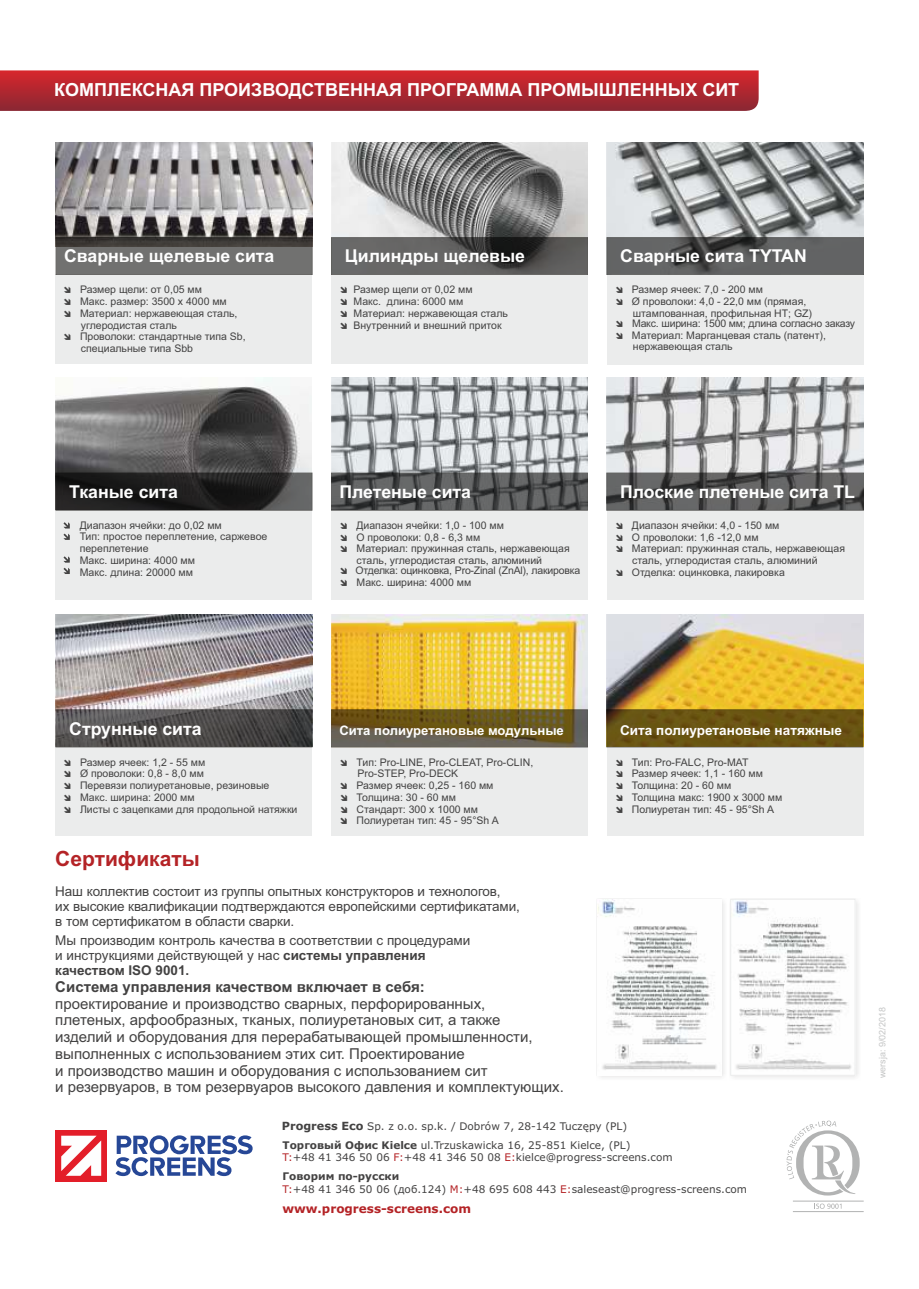
<style>
.page{position:relative;width:919px;height:1289px;background:#fff}
.page>*{position:absolute;margin:0;border:0;box-sizing:border-box;transform-origin:0 0}
.t1{font:700 21px "Arial";color:#b42326}
.t2{font:700 18px "Arial";color:#fefefe}
.t3{font:700 17.7px "Arial";color:#fefefe}
.t4{font:15px/16.8px "Arial";color:#434242}
.t5{font:700 15px "Arial";color:#434242}
.t6{font:700 13.65px "Arial";color:#fefefe}
.t7{font:13.5px/15.1px "Arial";letter-spacing:-.01em;color:#434242}
.t8{font:700 13.05px "Arial";color:#fefefe}
.t9{font:700 12px "Verdana";color:#b42326}
.t10{font:10.5px/11.7px "Arial";color:#434242}
.t11{font:10.5px/18.9px "Verdana";color:#434242}
.t12{font:10.5px "Arial";letter-spacing:-.02em;color:#434242}
.t13{font:9px "Arial";color:#c5c6c6}
.s1{font-weight:700}
.s2{font-weight:700;font-size:11.25px}
.s3{color:#b42326}
</style>
<div class="page">
<img style="left:56px;top:142px;width:256px;height:95px">
<img style="left:607px;top:142px;width:256px;height:95px">
<img style="left:331px;top:142px;width:257px;height:132px">
<img style="left:331px;top:377px;width:257px;height:133px">
<img style="left:606px;top:377px;width:257px;height:96px">
<img style="left:56px;top:377px;width:255px;height:96px">
<div style="left:607px;top:747px;width:256px;height:89px;background:#ebecec"></div>
<div style="left:331px;top:746px;width:256px;height:89px;background:#ebecec"></div>
<div style="left:55px;top:746px;width:257px;height:89px;background:#ebecec"></div>
<div style="left:607px;top:510px;width:256px;height:89px;background:#ebecec"></div>
<div style="left:331px;top:510px;width:256px;height:89px;background:#ebecec"></div>
<div style="left:55px;top:510px;width:257px;height:89px;background:#ebecec"></div>
<div style="left:607px;top:275px;width:256px;height:89px;background:#ebecec"></div>
<div style="left:331px;top:275px;width:256px;height:89px;background:#ebecec"></div>
<div style="left:55px;top:275px;width:257px;height:89px;background:#ebecec"></div>
<svg style="left:606px;top:237px;width:257px;height:38px;background:#5a5b5c"></svg>
<svg style="left:331px;top:237px;width:256px;height:38px;background:#565555"></svg>
<svg style="left:56px;top:237px;width:256px;height:38px;background:#626160"></svg>
<svg style="left:331px;top:473px;width:256px;height:37px;background:#515253"></svg>
<svg style="left:606px;top:473px;width:257px;height:37px;background:#555"></svg>
<img style="left:606px;top:614px;width:257px;height:95px">
<img style="left:331px;top:614px;width:256px;height:95px">
<svg style="left:606px;top:709px;width:257px;height:38px;background:#695312"></svg>
<svg style="left:331px;top:709px;width:256px;height:38px;background:#68592f"></svg>
<img style="left:56px;top:614px;width:256px;height:95px">
<svg style="left:56px;top:709px;width:256px;height:38px;background:#4d4b4b"></svg>
<svg style="left:0;top:70px;width:758px;height:41px;background:#b12932"></svg>
<svg style="left:56px;top:473px;width:256px;height:37px;background:#252424"></svg>
<svg style="left:63px;top:522px;width:7px;height:18px"></svg>
<svg style="left:63px;top:556px;width:7px;height:18px"></svg>
<hr style="left:792px;top:1200px;width:71px;height:1px;background:#b2b3b3">
<svg style="left:814px;top:1203px;width:27px;height:5px"></svg>
<hr style="left:792px;top:1211px;width:71px;height:1px;background:#b2b3b3">
<svg style="left:786px;top:1120px;width:73px;height:75px"></svg>
<img style="left:597px;top:899px;width:123px;height:173px">
<img style="left:732px;top:901px;width:120px;height:170px">
<div style="left:730px;top:899px;width:125px;height:176px;border:1px solid #ebecec"></div>
<div style="left:55px;top:1129px;width:52px;height:52px;background:#e31e29"></div>
<svg style="left:61px;top:1135px;width:40px;height:40px"></svg>
<svg style="left:115px;top:1135px;width:137px;height:41px"></svg>
<h2 class="t2" style="left:54px;top:83px;width:686px">КОМПЛЕКСНАЯ ПРОИЗВОДСТВЕННАЯ ПРОГРАММА ПРОМЫШЛЕННЫХ СИТ</h2>
<h3 class="t3" style="left:64px;top:249px;width:212px">Сварные щелевые сита</h3>
<h3 class="t3" style="left:345px;top:249px;width:182px">Цилиндры щелевые</h3>
<h3 class="t3" style="left:620px;top:249px;width:188px">Сварные сита TYTAN</h3>
<p class="t10" style="left:80px;top:285px;width:123px">Размер щели: от 0,05 мм</p>
<p class="t10" style="left:80px;top:296px;width:159px">Макс. размер: 3500 x 4000 мм<br>Материал: нержавеющая сталь, углеродистая сталь</p>
<p class="t10" style="left:80px;top:332px;width:167px">Проволоки: стандартные типа Sb, специальные типа Sbb</p>
<p class="t10" style="left:353px;top:285px;width:121px">Размер щели от 0,02 мм</p>
<p class="t10" style="left:353px;top:308px;width:156px">Материал: нержавеющая сталь</p>
<p class="t10" style="left:353px;top:296px;width:111px">Макс. длина: 6000 мм</p>
<p class="t10" style="left:353px;top:320px;width:150px">Внутренний и внешний приток</p>
<p class="t10" style="left:632px;top:285px;width:133px">Размер ячеек: 7,0 - 200 мм</p>
<p class="t12" style="left:632px;top:319px;width:225px">Макс. ширина: 1500 мм; длина согласно заказу</p>
<p class="t10" style="left:632px;top:296px;width:182px">Ø проволоки: 4,0 - 22,0 мм (прямая, штампованная, профильная HT; GZ)</p>
<p class="t10" style="left:632px;top:330px;width:195px">Материал: Марганцевая сталь (патент), нержавеющая сталь</p>
<h3 class="t3" style="left:69px;top:485px;width:110px">Тканые сита</h3>
<p class="t10" style="left:80px;top:520px;width:189px">Диапазон ячейки: до 0,02 мм<br>Тип: простое переплетение, саржевое переплетение<br>Макс. ширина: 4000 мм<br>Макс. длина: 20000 мм</p>
<h3 class="t3" style="left:339px;top:485px;width:133px">Плетеные сита</h3>
<h3 class="t3" style="left:620px;top:485px;width:236px">Плоские плетеные сита TL</h3>
<p class="t10" style="left:356px;top:520px;width:149px">Диапазон ячейки: 1,0 - 100 мм</p>
<p class="t10" style="left:632px;top:520px;width:149px">Диапазон ячейки: 4,0 - 150 мм</p>
<p class="t10" style="left:356px;top:532px;width:125px">O проволоки: 0,8 - 6,3 мм</p>
<p class="t10" style="left:632px;top:532px;width:128px">O проволоки: 1,6 -12,0 мм</p>
<p class="t10" style="left:356px;top:544px;width:215px">Материал: пружинная сталь, нержавеющая сталь, углеродистая сталь, алюминий</p>
<p class="t10" style="left:356px;top:577px;width:116px">Макс. ширина: 4000 мм</p>
<p class="t12" style="left:355px;top:566px;width:226px">Отделка: оцинковка, Pro-Zinal (ZnAl), лакировка</p>
<p class="t10" style="left:632px;top:544px;width:215px">Материал: пружинная сталь, нержавеющая сталь, углеродистая сталь, алюминий<br>Отделка: оцинковка, лакировка</p>
<h3 class="t3" style="left:69px;top:721px;width:134px">Струнные сита</h3>
<p class="t8" style="left:339px;top:725px;width:226px">Сита полиуретановые модульные</p>
<p class="t10" style="left:80px;top:757px;width:127px">Размер ячеек: 1,2 - 55 мм</p>
<p class="t10" style="left:80px;top:804px;width:219px">Листы с зацепками для продольной натяжки</p>
<p class="t10" style="left:80px;top:768px;width:125px">Ø проволоки: 0,8 - 8,0 мм</p>
<p class="t10" style="left:80px;top:792px;width:116px">Макс. ширина: 2000 мм</p>
<p class="t10" style="left:80px;top:780px;width:191px">Перевязи полиуретановые, резиновые</p>
<h1 class="t1" style="left:55px;top:851px;width:146px">Сертификаты</h1>
<p class="t10" style="left:356px;top:757px;width:178px">Тип: Pro-LINE, Pro-CLEAT, Pro-CLIN,<br>Pro-STEP, Pro-DECK</p>
<p class="t10" style="left:356px;top:815px;width:144px">Полиуретан тип: 45 - 95°Sh A</p>
<p class="t10" style="left:356px;top:780px;width:138px">Размер ячеек: 0,25 - 160 мм</p>
<p class="t10" style="left:356px;top:792px;width:101px">Толщина: 30 - 60 мм</p>
<p class="t10" style="left:356px;top:804px;width:123px">Стандарт: 300 x 1000 мм</p>
<p class="t7" style="left:55px;top:885px;width:466px">Наш коллектив состоит из группы опытных конструкторов и технологов,<br>их высокие квалификации подтверждаются европейскими сертификатами, в том сертификатом в области сварки.</p>
<p class="t7" style="left:55px;top:933px;width:416px">Мы производим контроль качества в соответствии с процедурами и инструкциями действующей у нас <span class="s1">системы управления качеством ISO 9001.</span></p>
<h3 class="t5" style="left:55px;top:980px;width:371px">Система управления качеством включает в себя:</h3>
<p class="t4" style="left:55px;top:996px;width:510px">проектирование и производство сварных, перфорированных,<br>плетеных, арфообразных, тканых, полиуретановых сит, а также<br>изделий и оборудования для перерабатывающей промышленности, выполненных с использованием этих сит. Проектирование<br>и производство машин и оборудования с использованием сит<br>и резервуаров, в том резервуаров высокого давления и комплектующих.</p>
<h3 class="t6" style="left:620px;top:724px;width:223px">Сита полиуретановые натяжные</h3>
<p class="t10" style="left:632px;top:757px;width:118px">Тип: Pro-FALC, Pro-MAT</p>
<p class="t10" style="left:632px;top:804px;width:144px">Полиуретан тип: 45 - 95°Sh A</p>
<p class="t10" style="left:632px;top:768px;width:133px">Размер ячеек: 1,1 - 160 мм<br>Толщина: 20 - 60 мм</p>
<p class="t10" style="left:632px;top:792px;width:152px">Толщина макс: 1900 x 3000 мм</p>
<p class="t11" style="left:282px;top:1117px;width:350px"><span class="s2">Progress Eco</span> Sp. z o.o. sp.k. / Dobrów 7, 28-142 Tuczępy (PL)<br><span class="s1">Торговый Офиc Kielce</span> ul.Trzuskawicka 16, 25-851 Kielce, (PL)</p>
<p class="t11" style="left:282px;top:1149px;width:391px"><span class="s3">T:</span>+48 41 346 50 06 <span class="s3">F:</span>+48 41 346 50 08 <span class="s3">E:</span>kielce@progress-screens.com<br><span class="s1">Говорим по-русски</span></p>
<p class="t11" style="left:282px;top:1180px;width:466px"><span class="s3">T:</span>+48 41 346 50 06 (доб.124) <span class="s3">M:</span>+48 695 608 443 <span class="s3">E:</span>saleseast@progress-screens.com</p>
<p class="t9" style="left:282px;top:1203px;width:190px">www.progress-screens.com</p>
<p class="t13" style="left:878px;top:1078px;width:73px;rotate:-90deg">wersja: 9/02/2018</p>
</div>
